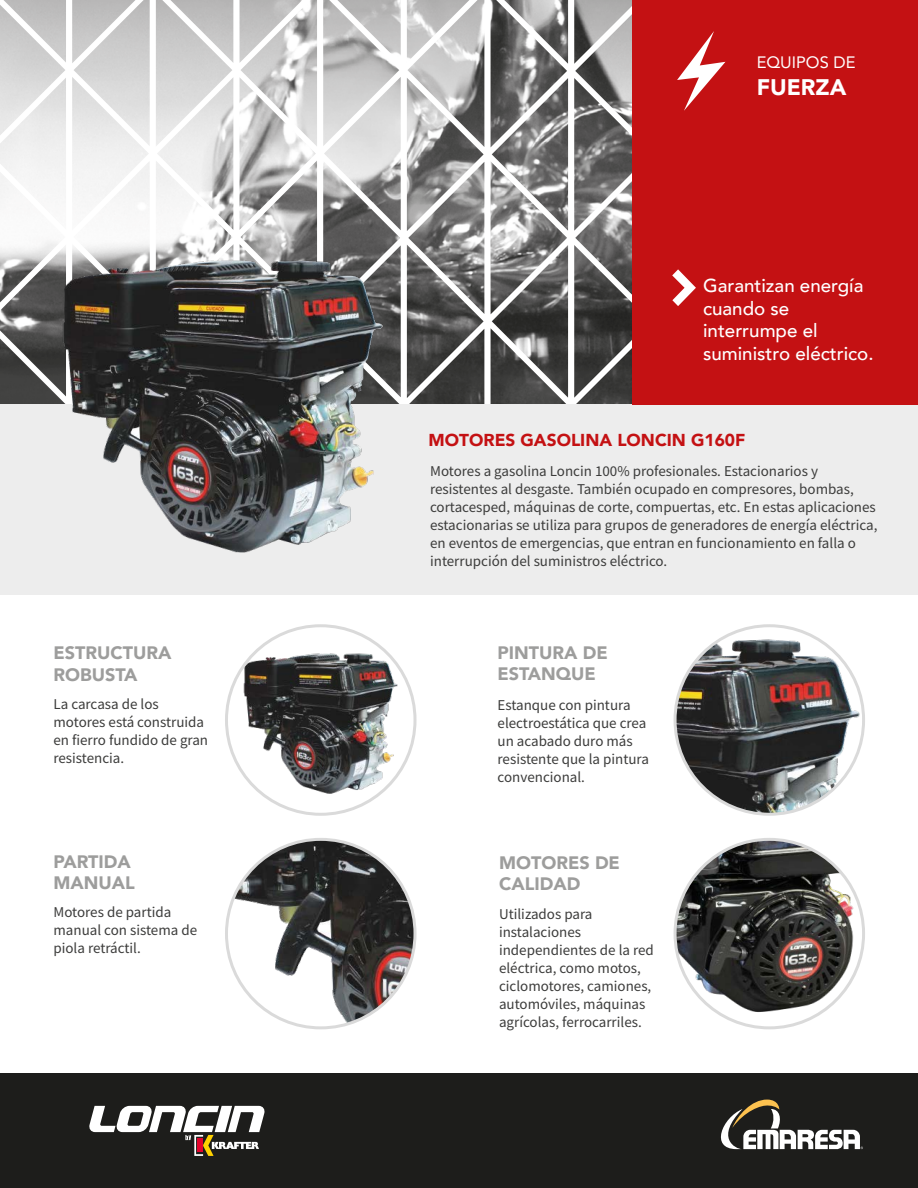
<style>
.page{position:relative;width:918px;height:1188px;background:#fff}
.page>*{position:absolute;margin:0;border:0;box-sizing:border-box;transform-origin:0 0}
.t1{font:900 22.5px "Avenir";color:#fff}
.t2{font:500 18.75px/22.5px "Avenir";color:#fff}
.t3{font:900 18px/21.6px "Avenir";color:#9d9d9c}
.t4{font:900 17.25px "Avenir";color:#c41113}
.t5{font:16.5px "Avenir";color:#fff}
.t6{font:15px/18px "Source Sans Pro";color:#3c3c3b}
</style>
<div class="page">
<div style="left:0;top:404px;width:918px;height:191px;background:#ededed"></div>
<img style="left:0;top:0;width:633px;height:404px">
<div style="left:633px;top:0;width:285px;height:404px;background:#c41113"></div>
<svg style="left:677px;top:31px;width:49px;height:80px"></svg>
<svg style="left:672px;top:269px;width:24px;height:37px"></svg>
<img style="left:226px;top:641px;width:187px;height:171px">
<img style="left:226px;top:839px;width:189px;height:189px;border-radius:94px">
<img style="left:675px;top:839px;width:189px;height:189px;border-radius:94px">
<img style="left:675px;top:626px;width:189px;height:188px;border-radius:94px">
<div style="left:0;top:1074px;width:918px;height:114px;background:#1d1d1b"></div>
<svg style="left:720px;top:1100px;width:143px;height:49px"></svg>
<svg style="left:89px;top:1106px;width:176px;height:50px"></svg>
<img style="left:0;top:232px;width:469px;height:321px">
<p class="t5" style="left:757px;top:49px;width:100px">EQUIPOS DE</p>
<h1 class="t1" style="left:757px;top:68px;width:91px">FUERZA</h1>
<p class="t2" style="left:703px;top:274px;width:172px">Garantizan energía cuando se interrumpe el suministro eléctrico.</p>
<p class="t4" style="left:429px;top:425px;width:318px">MOTORES GASOLINA LONCIN G160F</p>
<p class="t6" style="left:430px;top:462px;width:449px">Motores a gasolina Loncin 100% profesionales. Estacionarios y resistentes al desgaste. También ocupado en compresores, bombas, cortacesped, máquinas de corte, compuertas, etc. En estas aplicaciones estacionarias se utiliza para grupos de generadores de energía eléctrica, en eventos de emergencias, que entran en funcionamiento en falla o interrupción del suministros eléctrico.</p>
<p class="t3" style="left:54px;top:642px;width:120px">ESTRUCTURA<br>ROBUSTA</p>
<p class="t3" style="left:498px;top:641px;width:112px">PINTURA DE<br>ESTANQUE</p>
<p class="t6" style="left:54px;top:695px;width:156px">La carcasa de los motores está construida en fierro fundido de gran resistencia.</p>
<p class="t6" style="left:498px;top:696px;width:153px">Estanque con pintura electroestática que crea un acabado duro más resistente que la pintura convencional.</p>
<p class="t3" style="left:54px;top:850px;width:83px">PARTIDA<br>MANUAL</p>
<p class="t6" style="left:54px;top:903px;width:145px">Motores de partida manual con sistema de piola retráctil.</p>
<p class="t3" style="left:499px;top:851px;width:122px">MOTORES DE<br>CALIDAD</p>
<p class="t6" style="left:499px;top:905px;width:156px">Utilizados para instalaciones independientes de la red eléctrica, como motos, ciclomotores, camiones, automóviles, máquinas agrícolas, ferrocarriles.</p>
</div>
